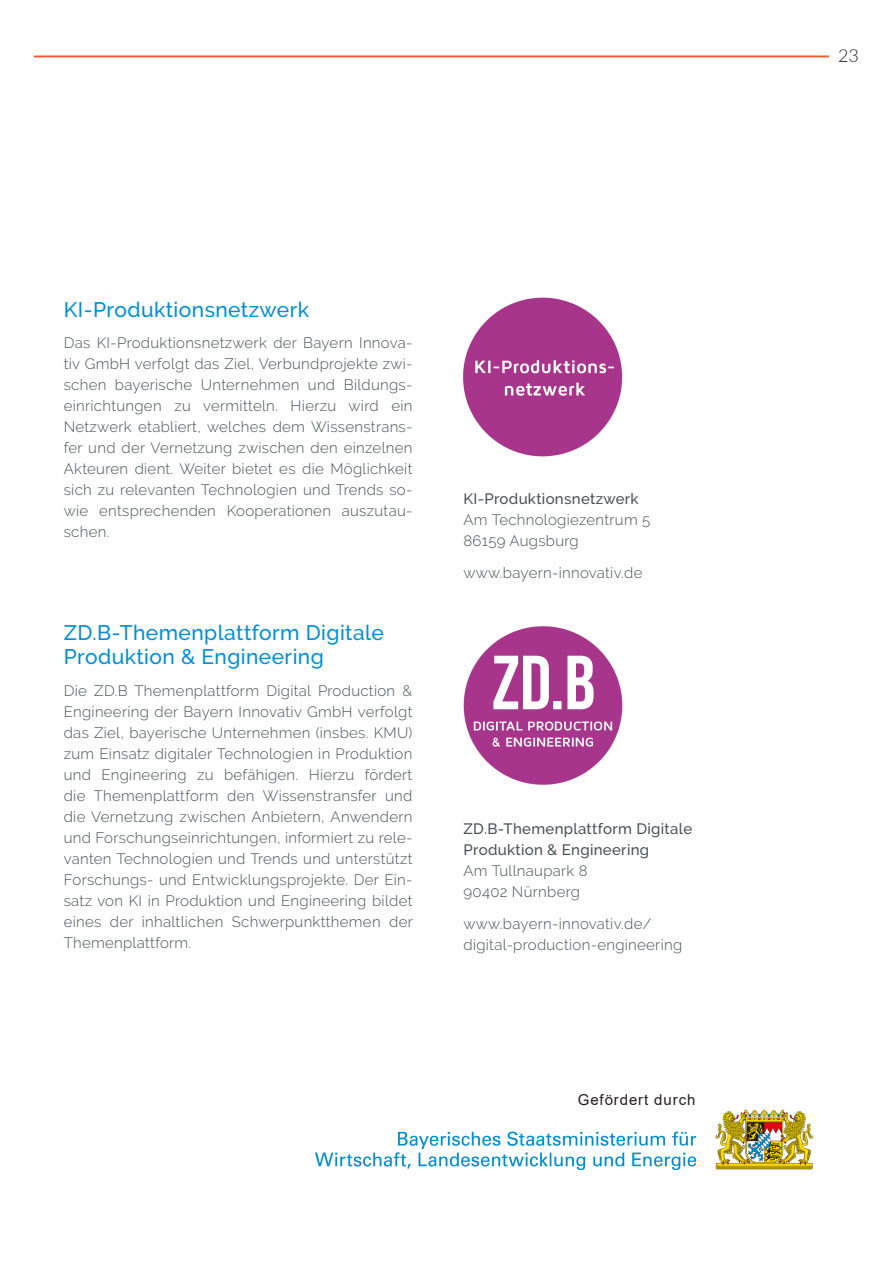
<style>
.page{position:relative;width:893px;height:1263px;background:#fff}
.page>*{position:absolute;margin:0;border:0;box-sizing:border-box;transform-origin:0 0}
.t1{font:500 21px/24px "Raleway";letter-spacing:.02em;color:#008fd5}
.t2{font:300 18px "Lato";color:#231f20}
.t3{font:300 15px/21px "Raleway";letter-spacing:.02em;color:#4b5053}
.t4{font:500 15px/21px "Raleway";letter-spacing:.02em;color:#4b5053}
.t5{font:15px "Arial";letter-spacing:.06em;color:#231f20}
</style>
<div class="page">
<hr style="left:0;top:56px;width:829px;height:1px;background:#f15929">
<div style="left:0;top:0;width:34px;height:83px;background:#fff"></div>
<img style="left:316px;top:1109px;width:496px;height:60px">
<img style="left:463px;top:297px;width:159px;height:159px">
<img style="left:463px;top:626px;width:160px;height:159px">
<h1 class="t1" style="left:64px;top:297px;width:247px">KI-Produktionsnetzwerk</h1>
<p class="t3" style="left:64px;top:333px;width:350px;text-align:justify">Das KI-Produktionsnetzwerk der Bayern Innova&shy;tiv GmbH verfolgt das Ziel, Verbundprojekte zwi&shy;schen bayerische Unternehmen und Bildungs&shy;einrichtungen zu vermitteln. Hierzu wird ein Netzwerk etabliert, welches dem Wissenstrans&shy;fer und der Vernetzung zwischen den einzelnen Akteuren dient. Weiter bietet es die Möglichkeit sich zu relevanten Technologien und Trends so&shy;wie entsprechenden Kooperationen auszutau&shy;schen.</p>
<h1 class="t1" style="left:64px;top:621px;width:322px">ZD.B-Themenplattform Digitale<br>Produktion &amp; Engineering</h1>
<p class="t3" style="left:64px;top:680px;width:351px;text-align:justify">Die ZD.B Themenplattform Digital Production &amp; Engineering der Bayern Innovativ GmbH verfolgt das Ziel, bayerische Unternehmen (insbes. KMU) zum Einsatz digitaler Technologien in Produktion und Engineering zu befähigen. Hierzu fördert die Themenplattform den Wissenstransfer und die Vernetzung zwischen Anbietern, Anwendern und Forschungseinrichtungen, informiert zu rele&shy;vanten Technologien und Trends und unterstützt Forschungs- und Entwicklungsprojekte. Der Ein&shy;satz von KI in Produktion und Engineering bildet eines der inhaltlichen Schwerpunktthemen der Themenplattform.</p>
<p class="t4" style="left:463px;top:489px;width:177px">KI-Produktionsnetzwerk</p>
<p class="t3" style="left:463px;top:510px;width:188px">Am Technologiezentrum 5<br>86159 Augsburg</p>
<p class="t3" style="left:463px;top:562px;width:180px">www.bayern-innovativ.de</p>
<p class="t4" style="left:463px;top:818px;width:230px">ZD.B-Themenplattform Digitale<br>Produktion &amp; Engineering</p>
<p class="t3" style="left:463px;top:860px;width:126px">Am Tullnaupark 8<br>90402 Nürnberg</p>
<p class="t3" style="left:463px;top:913px;width:220px">www.bayern-innovativ.de/ digital-production-engineering</p>
<p class="t5" style="left:578px;top:1089px;width:119px">Gefördert durch</p>
<p class="t2" style="left:838px;top:43px;width:22px">23</p>
</div>
